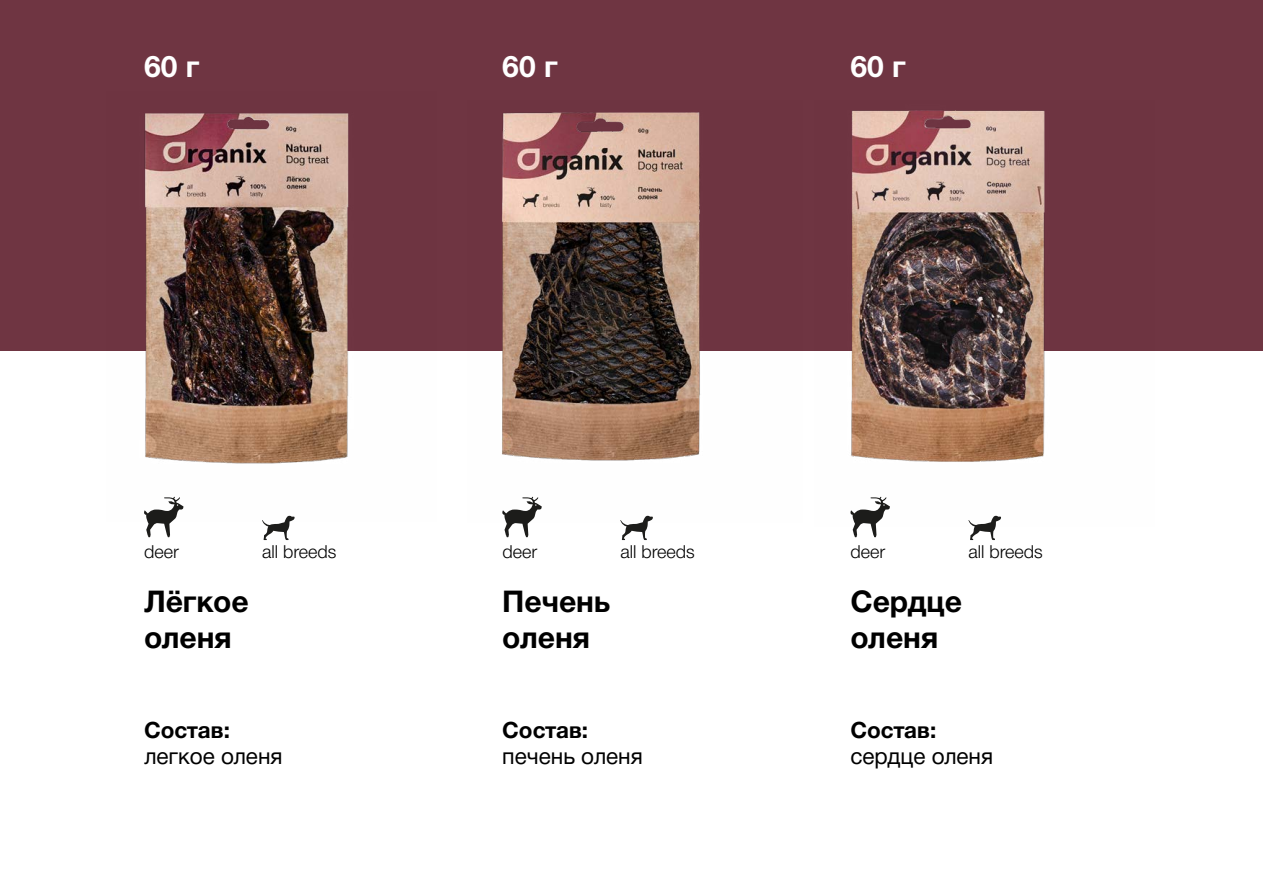
<style>
.page{position:relative;width:1263px;height:893px;background:#fff}
.page>*{position:absolute;margin:0;border:0;box-sizing:border-box;transform-origin:0 0}
.t1{font:700 30px/36px "Helvetica Neue Cyr";color:#000}
.t2{font:700 30px "Helvetica Neue Cyr";color:#fff}
.t3{font:22.5px "Helvetica Neue Cyr";color:#000}
.t4{font:700 22.5px "Helvetica Neue Cyr";color:#000}
.t5{font:300 18px "Helvetica Neue Cyr";color:#000}
</style>
<div class="page">
<div style="left:0;top:0;width:1263px;height:351px;background:#6f3542"></div>
<img style="left:851px;top:110px;width:194px;height:406px">
<img style="left:144px;top:113px;width:205px;height:403px">
<img style="left:502px;top:112px;width:198px;height:404px">
<svg style="left:144px;top:497px;width:39px;height:40px"></svg>
<svg style="left:502px;top:497px;width:40px;height:40px"></svg>
<svg style="left:850px;top:497px;width:40px;height:40px"></svg>
<svg style="left:262px;top:516px;width:33px;height:24px"></svg>
<svg style="left:620px;top:516px;width:33px;height:24px"></svg>
<svg style="left:968px;top:516px;width:33px;height:24px"></svg>
<h1 class="t2" style="left:144px;top:50px;width:57px">60 г</h1>
<h1 class="t2" style="left:502px;top:50px;width:57px">60 г</h1>
<h1 class="t2" style="left:850px;top:50px;width:57px">60 г</h1>
<p class="t5" style="left:144px;top:542px;width:36px">deer</p>
<p class="t5" style="left:262px;top:542px;width:76px">all breeds</p>
<p class="t5" style="left:502px;top:542px;width:36px">deer</p>
<p class="t5" style="left:620px;top:542px;width:76px">all breeds</p>
<p class="t5" style="left:850px;top:542px;width:36px">deer</p>
<p class="t5" style="left:968px;top:542px;width:76px">all breeds</p>
<h1 class="t1" style="left:144px;top:584px;width:106px">Лёгкое оленя</h1>
<p class="t4" style="left:144px;top:718px;width:87px">Состав:</p>
<p class="t3" style="left:144px;top:743px;width:140px">легкое оленя</p>
<h1 class="t1" style="left:502px;top:584px;width:109px">Печень оленя</h1>
<h1 class="t1" style="left:850px;top:584px;width:113px">Сердце оленя</h1>
<p class="t4" style="left:502px;top:718px;width:87px">Состав:</p>
<p class="t3" style="left:502px;top:743px;width:142px">печень оленя</p>
<p class="t4" style="left:850px;top:718px;width:87px">Состав:</p>
<p class="t3" style="left:850px;top:743px;width:144px">сердце оленя</p>
</div>
